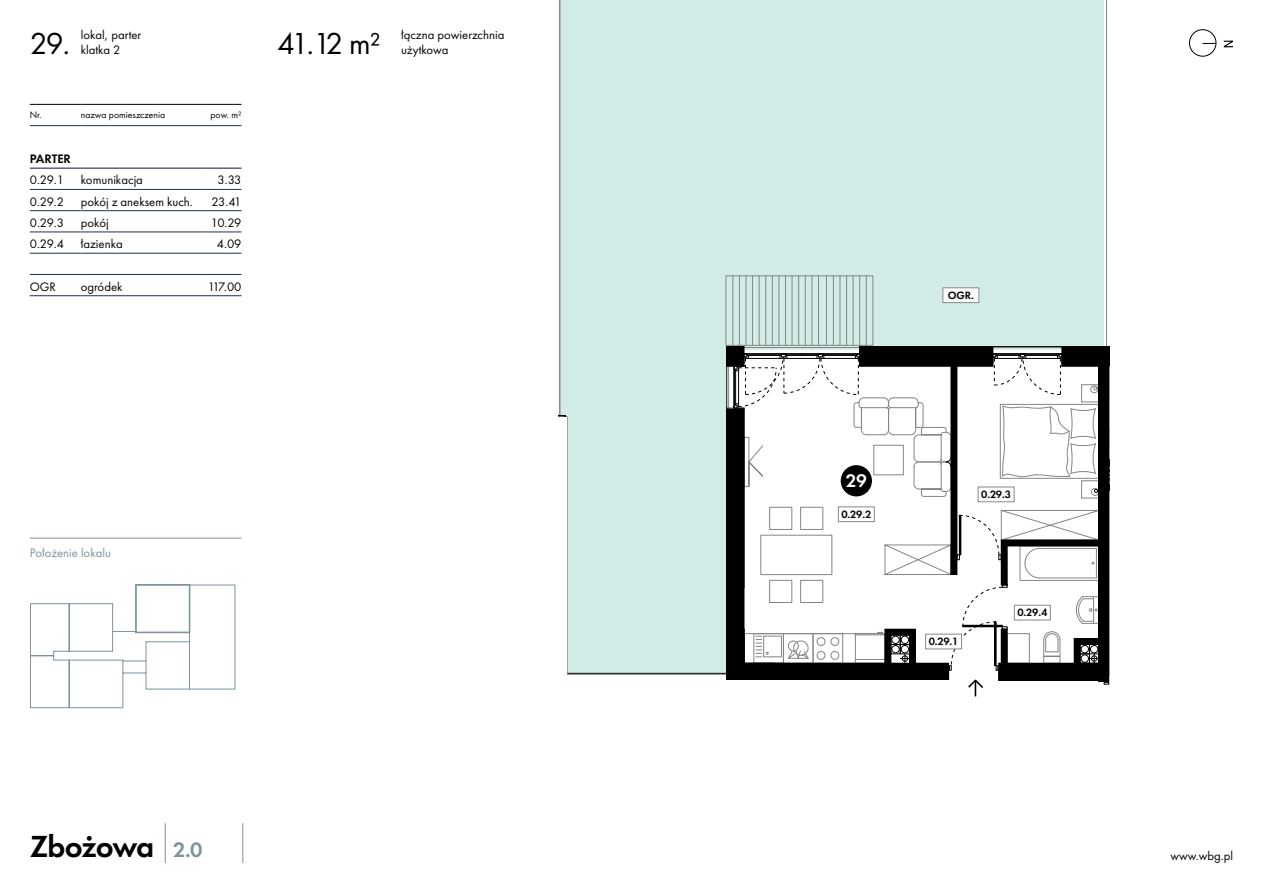
<style>
.page{position:relative;width:1263px;height:893px;background:#fff}
.page>*{position:absolute;margin:0;border:0;box-sizing:border-box;transform-origin:0 0}
.t1{font:600 31.65px "Futura PT";letter-spacing:-.035em;color:#000}
.t2{font:31.5px "Futura PT";letter-spacing:-.095em;color:#000}
.t3{font:600 18.9px "Futura PT";color:#fff}
.t4{font:12.75px/15px "Futura PT";color:#000}
.t5{font:12.75px "Futura PT";color:#7b959b}
.t6{font:600 12.75px "Futura PT";color:#000}
.t7{font:600 10.95px "Futura PT";letter-spacing:-.035em;color:#000}
.t8{font:9.75px "Futura PT";color:#000}
.s1{font-size:21.75px;color:#7b959b}
</style>
<div class="page">
<svg style="left:1189px;top:29px;width:28px;height:28px"></svg>
<svg style="left:1224px;top:41px;width:9px;height:6px"></svg>
<hr style="left:165px;top:823px;width:1px;height:40px;background:#7b959b">
<hr style="left:242px;top:823px;width:1px;height:40px;background:#7b959b">
<hr style="left:30px;top:168px;width:51px;height:1px;background:#253245">
<hr style="left:81px;top:168px;width:120px;height:1px;background:#253245">
<hr style="left:201px;top:168px;width:41px;height:1px;background:#253245">
<hr style="left:30px;top:189px;width:51px;height:1px;background:#253245">
<hr style="left:81px;top:189px;width:120px;height:1px;background:#253245">
<hr style="left:201px;top:189px;width:41px;height:1px;background:#253245">
<hr style="left:30px;top:210px;width:51px;height:1px;background:#253245">
<hr style="left:81px;top:210px;width:120px;height:1px;background:#253245">
<hr style="left:201px;top:210px;width:41px;height:1px;background:#253245">
<hr style="left:30px;top:232px;width:51px;height:1px;background:#253245">
<hr style="left:81px;top:232px;width:120px;height:1px;background:#253245">
<hr style="left:201px;top:232px;width:41px;height:1px;background:#253245">
<hr style="left:30px;top:253px;width:51px;height:1px;background:#253245">
<hr style="left:81px;top:253px;width:120px;height:1px;background:#253245">
<hr style="left:201px;top:253px;width:41px;height:1px;background:#253245">
<hr style="left:30px;top:125px;width:51px;height:1px;background:#253245">
<hr style="left:81px;top:125px;width:120px;height:1px;background:#253245">
<hr style="left:201px;top:125px;width:41px;height:1px;background:#253245">
<hr style="left:30px;top:104px;width:51px;height:1px;background:#000">
<hr style="left:81px;top:104px;width:120px;height:1px;background:#000">
<hr style="left:201px;top:104px;width:41px;height:1px;background:#000">
<hr style="left:30px;top:274px;width:51px;height:1px;background:#253245">
<hr style="left:81px;top:274px;width:120px;height:1px;background:#253245">
<hr style="left:201px;top:274px;width:41px;height:1px;background:#253245">
<hr style="left:30px;top:295px;width:51px;height:1px;background:#253245">
<hr style="left:81px;top:295px;width:120px;height:1px;background:#253245">
<hr style="left:201px;top:295px;width:41px;height:1px;background:#253245">
<svg style="left:559px;top:0;width:551px;height:697px"></svg>
<div style="left:943px;top:288px;width:36px;height:15px;background:#fff"></div>
<div style="left:943px;top:288px;width:36px;height:15px;border:1px solid #878887"></div>
<div style="left:548px;top:417px;width:18px;height:353px;background:#fff"></div>
<div style="left:416px;top:675px;width:309px;height:170px;background:#fff"></div>
<div style="left:714px;top:680px;width:238px;height:57px;background:#fff"></div>
<hr style="left:30px;top:538px;width:212px;height:1px;background:#7b959b">
<svg style="left:30px;top:585px;width:205px;height:123px"></svg>
<div style="left:135px;top:584px;width:55px;height:49px;border:2px solid #7b959b"></div>
<p class="t4" style="left:81px;top:28px;width:62px">lokal, parter klatka 2</p>
<h2 class="t2" style="left:30px;top:25px;width:42px">29.</h2>
<h2 class="t2" style="left:277px;top:25px;width:105px">41.12 m²</h2>
<p class="t8" style="left:30px;top:109px;width:14px">Nr.</p>
<p class="t8" style="left:81px;top:109px;width:86px">nazwa pomieszczenia</p>
<p class="t8" style="left:210px;top:109px;width:33px">pow. m²</p>
<p class="t6" style="left:30px;top:151px;width:43px">PARTER</p>
<p class="t4" style="left:30px;top:172px;width:36px">0.29.1</p>
<p class="t4" style="left:81px;top:172px;width:64px">komunikacja</p>
<p class="t4" style="left:218px;top:172px;width:25px">3.33</p>
<p class="t4" style="left:30px;top:194px;width:36px">0.29.2</p>
<p class="t4" style="left:81px;top:194px;width:114px">pokój z aneksem kuch.</p>
<p class="t4" style="left:211px;top:194px;width:32px">23.41</p>
<p class="t4" style="left:30px;top:215px;width:36px">0.29.3</p>
<p class="t4" style="left:81px;top:215px;width:29px">pokój</p>
<p class="t4" style="left:211px;top:215px;width:32px">10.29</p>
<p class="t4" style="left:30px;top:236px;width:36px">0.29.4</p>
<p class="t4" style="left:81px;top:236px;width:43px">łazienka</p>
<p class="t4" style="left:217px;top:236px;width:26px">4.09</p>
<p class="t4" style="left:30px;top:279px;width:28px">OGR</p>
<p class="t4" style="left:81px;top:279px;width:43px">ogródek</p>
<p class="t4" style="left:208px;top:279px;width:35px">117.00</p>
<p class="t4" style="left:401px;top:28px;width:105px">łączna powierzchnia</p>
<p class="t4" style="left:401px;top:43px;width:49px">użytkowa</p>
<p class="t5" style="left:30px;top:545px;width:83px">Położenie lokalu</p>
<h1 class="t1" style="left:30px;top:826px;width:174px">Zbożowa <span class="s1">2.0</span></h1>
<p class="t7" style="left:948px;top:288px;width:28px">OGR.</p>
<h3 class="t3" style="left:846px;top:469px;width:23px">2 91</h3>
<p class="t7" style="left:841px;top:507px;width:31px">0.29.2</p>
<p class="t7" style="left:981px;top:487px;width:31px">0.29.3</p>
<p class="t7" style="left:929px;top:634px;width:31px">0.29.1</p>
<p class="t7" style="left:1017px;top:606px;width:31px">0.29.4</p>
<p class="t4" style="left:1170px;top:849px;width:64px">www.wbg.pl</p>
</div>
